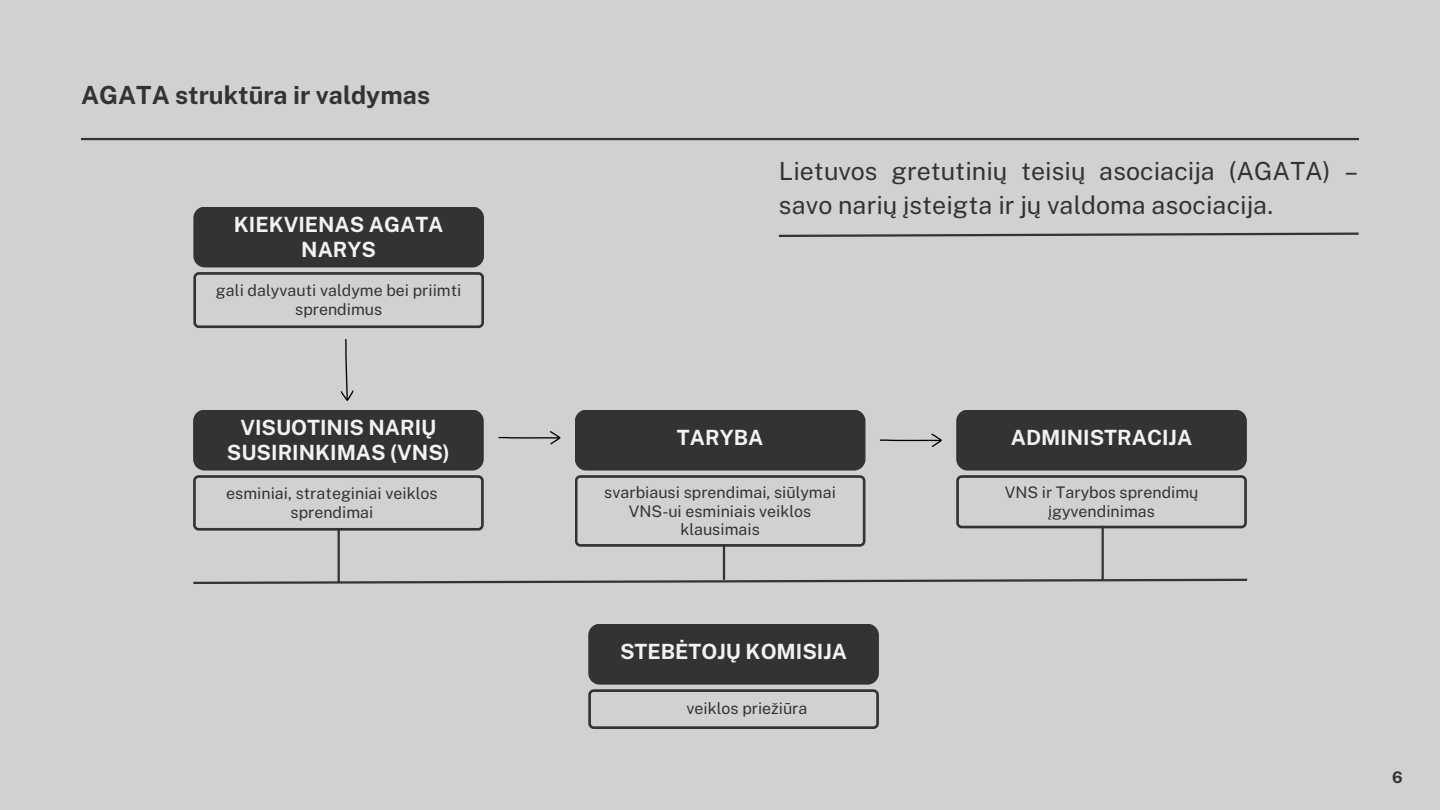
<style>
.page{position:relative;width:1440px;height:810px;background:#d1d1d1}
.page>*{position:absolute;margin:0;border:0;box-sizing:border-box;transform-origin:0 0}
.t1{font:25px/34.5px "Public Sans";color:#333}
.t2{font:700 25px "Public Sans";color:#333}
.t3{font:700 21px/24.8px "Public Sans";color:#f2f2f0;text-align:center}
.t4{font:16px/18.8px "Public Sans";color:#333;text-align:center}
.t5{font:700 16px "Public Sans";color:#333}
</style>
<div class="page">
<div style="left:956px;top:410px;width:291px;height:61px;background:#333;border-radius:11px"></div>
<svg style="left:956px;top:475px;width:291px;height:53px"></svg>
<svg style="left:880px;top:434px;width:62px;height:13px"></svg>
<div style="left:193px;top:207px;width:291px;height:60px;background:#333;border-radius:11px"></div>
<svg style="left:193px;top:272px;width:291px;height:56px"></svg>
<div style="left:193px;top:410px;width:290px;height:61px;background:#333;border-radius:11px"></div>
<svg style="left:193px;top:475px;width:291px;height:56px"></svg>
<div style="left:575px;top:410px;width:290px;height:61px;background:#333;border-radius:11px"></div>
<svg style="left:575px;top:475px;width:290px;height:72px"></svg>
<svg style="left:498px;top:431px;width:63px;height:14px"></svg>
<svg style="left:340px;top:339px;width:14px;height:62px"></svg>
<div style="left:588px;top:624px;width:291px;height:61px;background:#333;border-radius:11px"></div>
<svg style="left:588px;top:689px;width:291px;height:40px"></svg>
<svg style="left:193px;top:578px;width:1055px;height:6px"></svg>
<hr style="left:723px;top:545px;width:2px;height:35px;background:#333">
<hr style="left:338px;top:528px;width:2px;height:54px;background:#333">
<hr style="left:1102px;top:526px;width:2px;height:54px;background:#333">
<hr style="left:81px;top:138px;width:1278px;height:2px;background:#333">
<svg style="left:778px;top:232px;width:581px;height:5px"></svg>
<h1 class="t2" style="left:81px;top:80px;width:351px">AGATA struktūra ir valdymas</h1>
<h2 class="t3" style="left:234px;top:212px;width:211px">KIEKVIENAS AGATA<br>NARYS</h2>
<p class="t4" style="left:216px;top:281px;width:247px">gali dalyvauti valdyme bei priimti sprendimus</p>
<h2 class="t3" style="left:227px;top:415px;width:225px">VISUOTINIS NARIŲ<br>SUSIRINKIMAS (VNS)</h2>
<p class="t4" style="left:226px;top:484px;width:213px;line-height:19.1px">esminiai, strateginiai veiklos sprendimai</p>
<h1 class="t1" style="left:779px;top:154px;width:581px">Lietuvos gretutinių teisių asociacija (AGATA) – savo narių įsteigta ir jų valdoma asociacija.</h1>
<h2 class="t3" style="left:677px;top:425px;width:88px">TARYBA</h2>
<p class="t4" style="left:604px;top:483px;width:233px">svarbiausi sprendimai, siūlymai<br>VNS-ui esminiais veiklos klausimais</p>
<h2 class="t3" style="left:620px;top:639px;width:228px">STEBĖTOJŲ KOMISIJA</h2>
<p class="t4" style="left:687px;top:699px;width:122px">veiklos priežiūra</p>
<h2 class="t3" style="left:1011px;top:425px;width:183px">ADMINISTRACIJA</h2>
<p class="t4" style="left:1005px;top:483px;width:195px">VNS ir Tarybos sprendimų įgyvendinimas</p>
<p class="t5" style="left:1392px;top:768px;width:12px">6</p>
</div>
